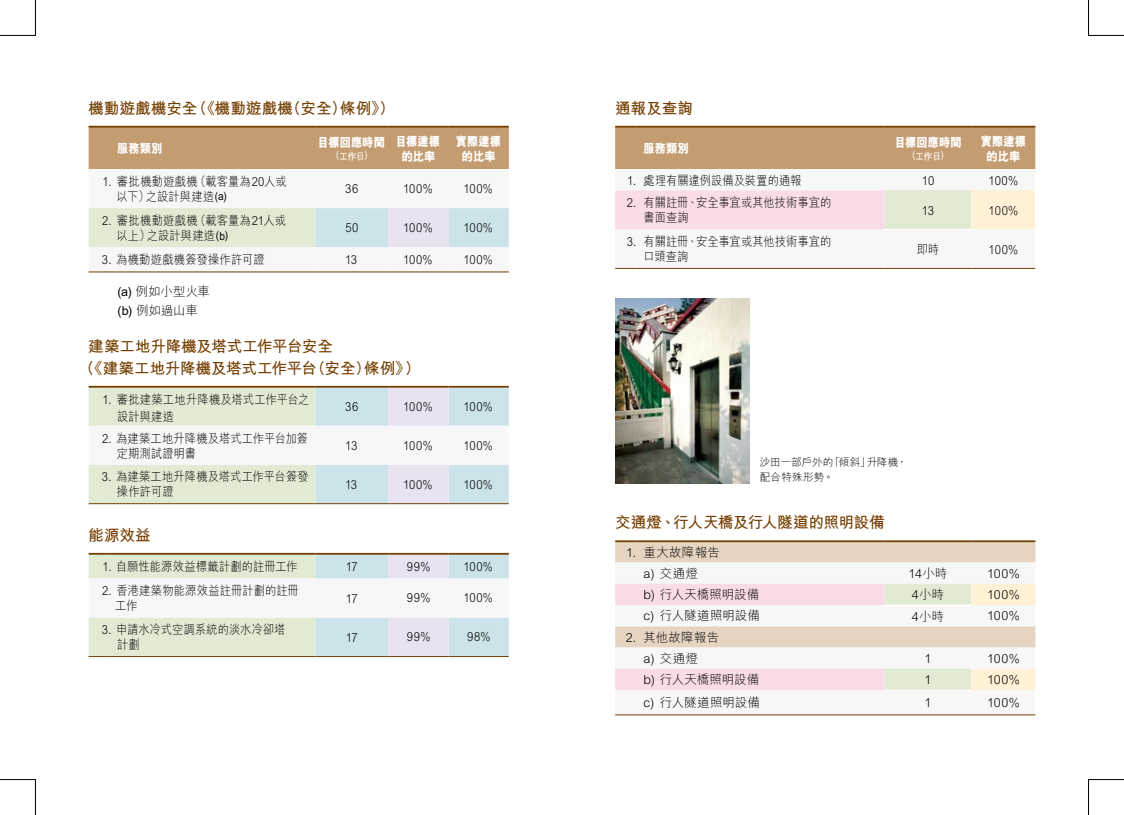
<style>
.page{position:relative;width:1124px;height:815px;background:#fff}
.page>*{position:absolute;margin:0;border:0;box-sizing:border-box;transform-origin:0 0}
.t1{font:700 15.62px/21.6px "M Hei HK";letter-spacing:-.01em;color:#743e00}
.t2{font:300 12.5px/15px "M Hei HK";letter-spacing:.01em;color:#000;scale:.9 1}
.t3{font:300 12.5px/20.8px "M Hei HK";letter-spacing:.01em;color:#000;text-align:center}
.t4{font:800 12.5px/15px "M Hei HK";letter-spacing:.005em;color:#fff;text-align:center;scale:.9 1}
.t5{font:300 12.5px/18.8px "M Hei HK";letter-spacing:-.01em;color:#000}
.t6{font:300 10.62px/15px "M Hei HK";letter-spacing:.01em;color:#000}
.t7{font:700 10px "M Hei HK";letter-spacing:-.065em;color:#fff;scale:.9 1}
.s1{font-weight:700;font-size:11.25px}
.s2{font-weight:700}
</style>
<div class="page">
<div style="left:89px;top:128px;width:419px;height:41px;background:#c49c72"></div>
<svg style="left:89px;top:169px;width:419px;height:103px"></svg>
<svg style="left:89px;top:208px;width:419px;height:39px;background:#d9e8db"></svg>
<div style="left:388px;top:208px;width:60px;height:39px;background:#e8e2f1"></div>
<svg style="left:89px;top:272px;width:21px;height:1px"></svg>
<hr style="left:110px;top:272px;width:205px;height:1px;background:#743e00">
<hr style="left:388px;top:272px;width:60px;height:1px;background:#743e00">
<hr style="left:448px;top:272px;width:60px;height:1px;background:#743e00">
<hr style="left:89px;top:126px;width:21px;height:2px;background:#743e00">
<hr style="left:110px;top:126px;width:205px;height:2px;background:#743e00">
<hr style="left:315px;top:126px;width:73px;height:2px;background:#743e00">
<hr style="left:388px;top:126px;width:60px;height:2px;background:#743e00">
<hr style="left:448px;top:126px;width:60px;height:2px;background:#743e00">
<hr style="left:315px;top:272px;width:73px;height:1px;background:#743e00">
<hr style="left:89px;top:386px;width:21px;height:2px;background:#743e00">
<hr style="left:110px;top:386px;width:205px;height:2px;background:#743e00">
<hr style="left:388px;top:386px;width:60px;height:2px;background:#743e00">
<svg style="left:89px;top:387px;width:419px;height:117px"></svg>
<hr style="left:110px;top:503px;width:205px;height:1px;background:#743e00">
<hr style="left:315px;top:503px;width:73px;height:1px;background:#743e00">
<hr style="left:448px;top:503px;width:60px;height:1px;background:#743e00">
<hr style="left:448px;top:386px;width:60px;height:2px;background:#743e00">
<hr style="left:315px;top:386px;width:73px;height:2px;background:#743e00">
<hr style="left:89px;top:553px;width:21px;height:2px;background:#743e00">
<hr style="left:110px;top:553px;width:205px;height:2px;background:#743e00">
<hr style="left:388px;top:553px;width:60px;height:2px;background:#743e00">
<svg style="left:89px;top:554px;width:419px;height:103px"></svg>
<hr style="left:110px;top:656px;width:205px;height:1px;background:#743e00">
<hr style="left:315px;top:656px;width:73px;height:1px;background:#743e00">
<hr style="left:388px;top:656px;width:60px;height:1px;background:#743e00">
<hr style="left:315px;top:553px;width:73px;height:2px;background:#743e00">
<hr style="left:448px;top:656px;width:60px;height:1px;background:#743e00">
<hr style="left:448px;top:553px;width:60px;height:2px;background:#743e00">
<div style="left:615px;top:128px;width:420px;height:41px;background:#c49c72"></div>
<svg style="left:615px;top:169px;width:420px;height:99px"></svg>
<div style="left:615px;top:190px;width:269px;height:39px;background:#fadce9"></div>
<div style="left:884px;top:190px;width:87px;height:39px;background:#e1ebd3"></div>
<div style="left:971px;top:190px;width:64px;height:39px;background:#fff1d5"></div>
<hr style="left:615px;top:126px;width:21px;height:2px;background:#743e00">
<hr style="left:636px;top:126px;width:248px;height:2px;background:#743e00">
<hr style="left:884px;top:126px;width:87px;height:2px;background:#743e00">
<hr style="left:971px;top:126px;width:64px;height:2px;background:#743e00">
<svg style="left:615px;top:268px;width:21px;height:1px"></svg>
<hr style="left:636px;top:268px;width:248px;height:1px;background:#743e00">
<hr style="left:884px;top:268px;width:87px;height:1px;background:#743e00">
<hr style="left:971px;top:268px;width:64px;height:1px;background:#743e00">
<hr style="left:884px;top:229px;width:87px;height:1px;background:#fff">
<svg style="left:615px;top:542px;width:420px;height:21px;background:#e4d4c1"></svg>
<svg style="left:615px;top:583px;width:420px;height:132px"></svg>
<svg style="left:615px;top:584px;width:420px;height:106px"></svg>
<hr style="left:884px;top:690px;width:87px;height:1px;background:#fff">
<hr style="left:615px;top:540px;width:21px;height:2px;background:#743e00">
<hr style="left:636px;top:540px;width:248px;height:2px;background:#743e00">
<hr style="left:884px;top:540px;width:87px;height:2px;background:#743e00">
<hr style="left:971px;top:540px;width:64px;height:2px;background:#743e00">
<svg style="left:615px;top:715px;width:21px;height:1px"></svg>
<hr style="left:636px;top:715px;width:248px;height:1px;background:#743e00">
<hr style="left:884px;top:715px;width:87px;height:1px;background:#743e00">
<hr style="left:971px;top:715px;width:64px;height:1px;background:#743e00">
<hr style="left:884px;top:605px;width:87px;height:1px;background:#fff">
<img style="left:615px;top:299px;width:134px;height:184px">
<hr style="left:0;top:35px;width:35px;height:1px;background:#000">
<hr style="left:1088px;top:35px;width:35px;height:1px;background:#000">
<hr style="left:0;top:779px;width:35px;height:1px;background:#000">
<hr style="left:1088px;top:779px;width:35px;height:1px;background:#000">
<hr style="left:35px;top:0;width:1px;height:35px;background:#000">
<hr style="left:35px;top:780px;width:1px;height:35px;background:#000">
<hr style="left:1088px;top:0;width:1px;height:35px;background:#000">
<hr style="left:1088px;top:780px;width:1px;height:35px;background:#000">
<p class="t1" style="left:88px;top:96px;width:308px">機動遊戲機安全（《機動遊戲機（安全）條例》）</p>
<p class="t4" style="left:117px;top:141px;width:52px">服務類別</p>
<p class="t4" style="left:317px;top:135px;width:76px">目標回應時間</p>
<p class="t7" style="left:336px;top:149px;width:36px">(工作日)</p>
<p class="t4" style="left:395px;top:134px;width:51px">目標達標的比率</p>
<p class="t4" style="left:456px;top:134px;width:52px">實際達標的比率</p>
<p class="t2" style="left:116px;top:173px;width:190px;text-indent:-14px">1. 審批機動遊戲機（載客量為20人或以下）之設計與建造<span class="s1">(a)</span></p>
<p class="t2" style="left:345px;top:181px;width:16px">36</p>
<p class="t2" style="left:403px;top:181px;width:34px">100%</p>
<p class="t2" style="left:463px;top:181px;width:34px">100%</p>
<p class="t2" style="left:116px;top:212px;width:190px;text-indent:-14px">2. 審批機動遊戲機（載客量為21人或以上）之設計與建造<span class="s1">(b)</span></p>
<p class="t2" style="left:345px;top:220px;width:16px">50</p>
<p class="t2" style="left:403px;top:220px;width:34px">100%</p>
<p class="t2" style="left:463px;top:220px;width:34px">100%</p>
<p class="t2" style="left:102px;top:252px;width:182px">3. 為機動遊戲機簽發操作許可證</p>
<p class="t2" style="left:345px;top:252px;width:15px">13</p>
<p class="t2" style="left:403px;top:252px;width:34px">100%</p>
<p class="t2" style="left:463px;top:252px;width:34px">100%</p>
<p class="t5" style="left:117px;top:281px;width:94px"><span class="s2">(a)</span> 例如小型火車<span class="s2">(b)</span> 例如過山車</p>
<p class="t1" style="left:79px;top:334px;width:343px;text-indent:9px">建築工地升降機及塔式工作平台安全<br>（《建築工地升降機及塔式工作平台（安全）條例》）</p>
<p class="t2" style="left:117px;top:390px;width:215px;line-height:16.9px;text-indent:-14px">1. 審批建築工地升降機及塔式工作平台之設計與建造</p>
<p class="t2" style="left:345px;top:399px;width:16px">36</p>
<p class="t2" style="left:403px;top:399px;width:34px">100%</p>
<p class="t2" style="left:463px;top:399px;width:34px">100%</p>
<p class="t2" style="left:117px;top:430px;width:214px;text-indent:-15px">2. 為建築工地升降機及塔式工作平台加簽定期測試證明書</p>
<p class="t2" style="left:345px;top:437px;width:15px">13</p>
<p class="t2" style="left:403px;top:437px;width:34px">100%</p>
<p class="t2" style="left:463px;top:437px;width:34px">100%</p>
<p class="t2" style="left:117px;top:469px;width:215px;text-indent:-15px">3. 為建築工地升降機及塔式工作平台簽發操作許可證</p>
<p class="t2" style="left:345px;top:476px;width:15px">13</p>
<p class="t2" style="left:403px;top:476px;width:34px">100%</p>
<p class="t2" style="left:463px;top:476px;width:34px">100%</p>
<p class="t1" style="left:88px;top:523px;width:64px">能源效益</p>
<p class="t2" style="left:103px;top:559px;width:218px">1. 自願性能源效益標籤計劃的註冊工作</p>
<p class="t2" style="left:345px;top:559px;width:15px">17</p>
<p class="t2" style="left:407px;top:558px;width:27px">99%</p>
<p class="t2" style="left:463px;top:559px;width:34px">100%</p>
<p class="t2" style="left:115px;top:583px;width:205px;text-indent:-13px">2. 香港建築物能源效益註冊計劃的註冊工作</p>
<p class="t2" style="left:345px;top:590px;width:15px">17</p>
<p class="t2" style="left:407px;top:589px;width:27px">99%</p>
<p class="t2" style="left:463px;top:589px;width:34px">100%</p>
<p class="t2" style="left:117px;top:622px;width:188px;text-indent:-15px">3. 申請水冷式空調系統的淡水冷卻塔計劃</p>
<p class="t2" style="left:345px;top:629px;width:15px">17</p>
<p class="t2" style="left:407px;top:628px;width:27px">99%</p>
<p class="t2" style="left:467px;top:628px;width:27px">98%</p>
<p class="t1" style="left:615px;top:96px;width:79px">通報及查詢</p>
<p class="t4" style="left:643px;top:141px;width:52px">服務類別</p>
<p class="t4" style="left:894px;top:135px;width:76px">目標回應時間</p>
<p class="t7" style="left:912px;top:149px;width:36px">(工作日)</p>
<p class="t4" style="left:980px;top:134px;width:52px">實際達標的比率</p>
<p class="t2" style="left:627px;top:172px;width:195px">1. 處理有關違例設備及裝置的通報</p>
<p class="t2" style="left:921px;top:172px;width:15px">10</p>
<p class="t2" style="left:988px;top:172px;width:34px">100%</p>
<p class="t2" style="left:643px;top:195px;width:210px;text-indent:-17px">2. 有關註冊、安全事宜或其他技術事宜的書面查詢</p>
<p class="t2" style="left:921px;top:202px;width:15px">13</p>
<p class="t2" style="left:988px;top:202px;width:34px">100%</p>
<p class="t2" style="left:643px;top:233px;width:210px;text-indent:-17px">3. 有關註冊、安全事宜或其他技術事宜的口頭查詢</p>
<p class="t2" style="left:916px;top:241px;width:27px">即時</p>
<p class="t2" style="left:988px;top:241px;width:34px">100%</p>
<p class="t6" style="left:759px;top:454px;width:149px">沙田一部戶外的「傾斜」升降機，配合特殊形勢。</p>
<p class="t1" style="left:615px;top:510px;width:271px">交通燈、行人天橋及行人隧道的照明設備</p>
<p class="t3" style="left:626px;top:542px;width:95px">1. 重大故障報告a) 交通燈</p>
<p class="t3" style="left:908px;top:562px;width:41px">14小時</p>
<p class="t3" style="left:986px;top:562px;width:34px">100%</p>
<p class="t3" style="left:643px;top:584px;width:117px">b) 行人天橋照明設備</p>
<p class="t3" style="left:911px;top:584px;width:34px">4小時</p>
<p class="t3" style="left:986px;top:584px;width:34px">100%</p>
<p class="t3" style="left:643px;top:605px;width:118px">c) 行人隧道照明設備</p>
<p class="t3" style="left:911px;top:605px;width:34px">4小時</p>
<p class="t3" style="left:986px;top:605px;width:34px">100%</p>
<p class="t3" style="left:625px;top:626px;width:95px;line-height:21.2px">2. 其他故障報告a) 交通燈</p>
<p class="t3" style="left:924px;top:648px;width:8px">1</p>
<p class="t3" style="left:986px;top:648px;width:34px">100%</p>
<p class="t3" style="left:643px;top:669px;width:117px">b) 行人天橋照明設備</p>
<p class="t3" style="left:924px;top:669px;width:8px">1</p>
<p class="t3" style="left:986px;top:669px;width:34px">100%</p>
<p class="t3" style="left:643px;top:692px;width:118px">c) 行人隧道照明設備</p>
<p class="t3" style="left:924px;top:692px;width:8px">1</p>
<p class="t3" style="left:986px;top:692px;width:34px">100%</p>
</div>
